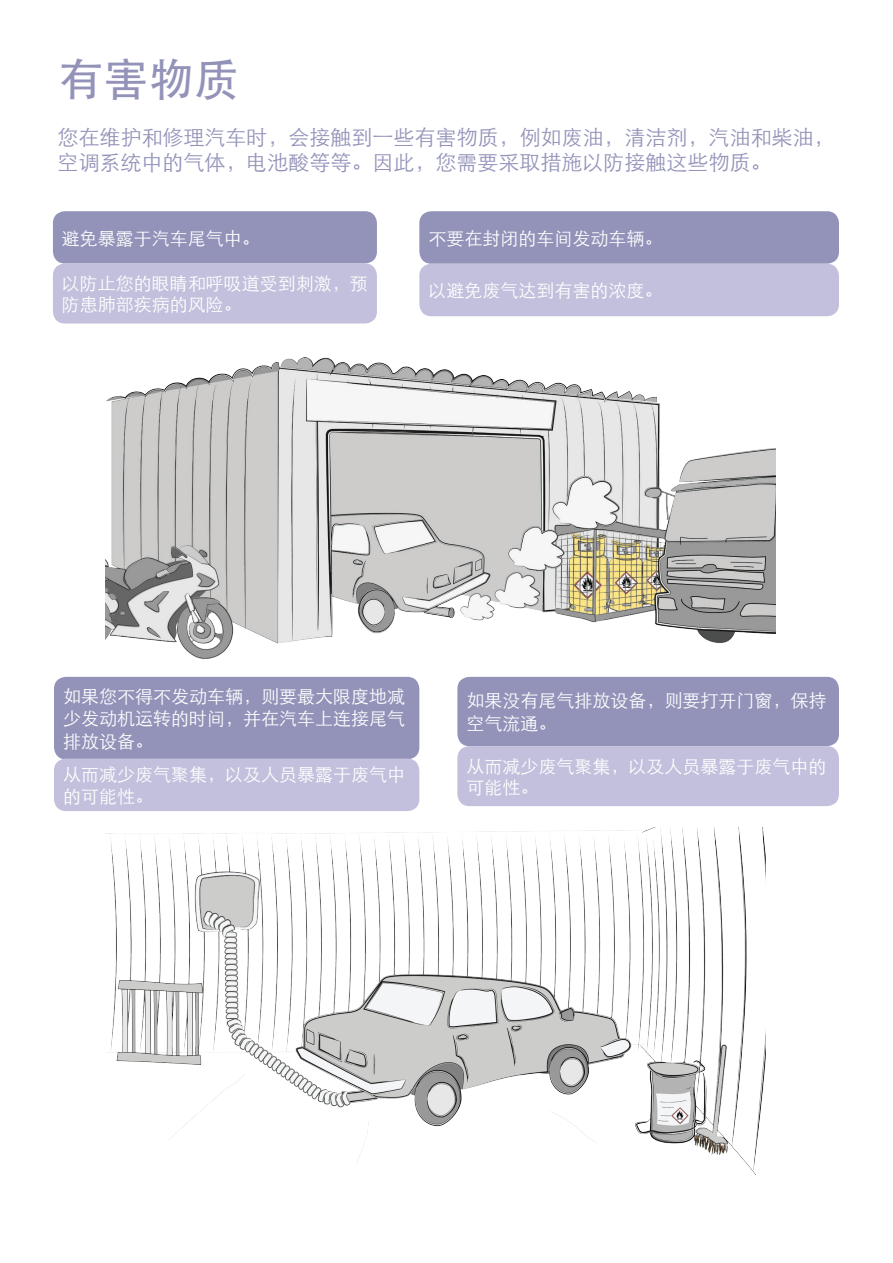
<style>
.page{position:relative;width:893px;height:1263px;background:#fff}
.page>*{position:absolute;margin:0;border:0;box-sizing:border-box;transform-origin:0 0}
.t1{font:500 45px "ST Heiti SC";color:#9393ba}
.t2{font:300 21px/25.2px "ST Heiti SC";color:#9393ba}
.t3{font:300 18px/22.5px "ST Heiti SC";color:#fff}
</style>
<div class="page">
<img style="left:106px;top:827px;width:659px;height:347px">
<div style="left:54px;top:677px;width:365px;height:82px;background:#9393ba;border-radius:12px"></div>
<div style="left:54px;top:758px;width:365px;height:53px;background:#c2c0dc;border-radius:12px"></div>
<div style="left:457px;top:677px;width:382px;height:69px;background:#9393ba;border-radius:12px"></div>
<div style="left:457px;top:746px;width:382px;height:60px;background:#c2c0dc;border-radius:12px"></div>
<div style="left:53px;top:211px;width:324px;height:52px;background:#9393ba;border-radius:12px"></div>
<div style="left:53px;top:263px;width:324px;height:60px;background:#c2c0dc;border-radius:12px"></div>
<div style="left:419px;top:211px;width:420px;height:53px;background:#9393ba;border-radius:12px"></div>
<div style="left:419px;top:264px;width:420px;height:52px;background:#c2c0dc;border-radius:12px"></div>
<img style="left:105px;top:357px;width:671px;height:302px">
<h1 class="t1" style="left:58px;top:54px;width:181px">有害物质</h1>
<p class="t2" style="left:57px;top:122px;width:778px">您在维护和修理汽车时，会接触到一些有害物质，例如废油，清洁剂，汽油和柴油，空调系统中的气体，电池酸等等。因此，您需要采取措施以防接触这些物质。</p>
<p class="t3" style="left:62px;top:225px;width:200px">避免暴露于汽车尾气中。</p>
<p class="t3" style="left:62px;top:271px;width:308px;line-height:21.6px">以防止您的眼睛和呼吸道受到刺激，预防患肺部疾病的风险。</p>
<p class="t3" style="left:428px;top:225px;width:235px">不要在封闭的车间发动车辆。</p>
<p class="t3" style="left:428px;top:277px;width:235px">以避免废气达到有害的浓度。</p>
<p class="t3" style="left:63px;top:683px;width:343px;text-align:justify">如果您不得不发动车辆，则要最大限度地减少发动机运转的时间，并在汽车上连接尾气排放设备。</p>
<p class="t3" style="left:63px;top:762px;width:343px;line-height:21.6px">从而减少废气聚集，以及人员暴露于废气中的可能性。</p>
<p class="t3" style="left:466px;top:688px;width:361px">如果没有尾气排放设备，则要打开门窗，保持空气流通。</p>
<p class="t3" style="left:466px;top:753px;width:361px;line-height:21.6px">从而减少废气聚集，以及人员暴露于废气中的可能性。</p>
</div>
